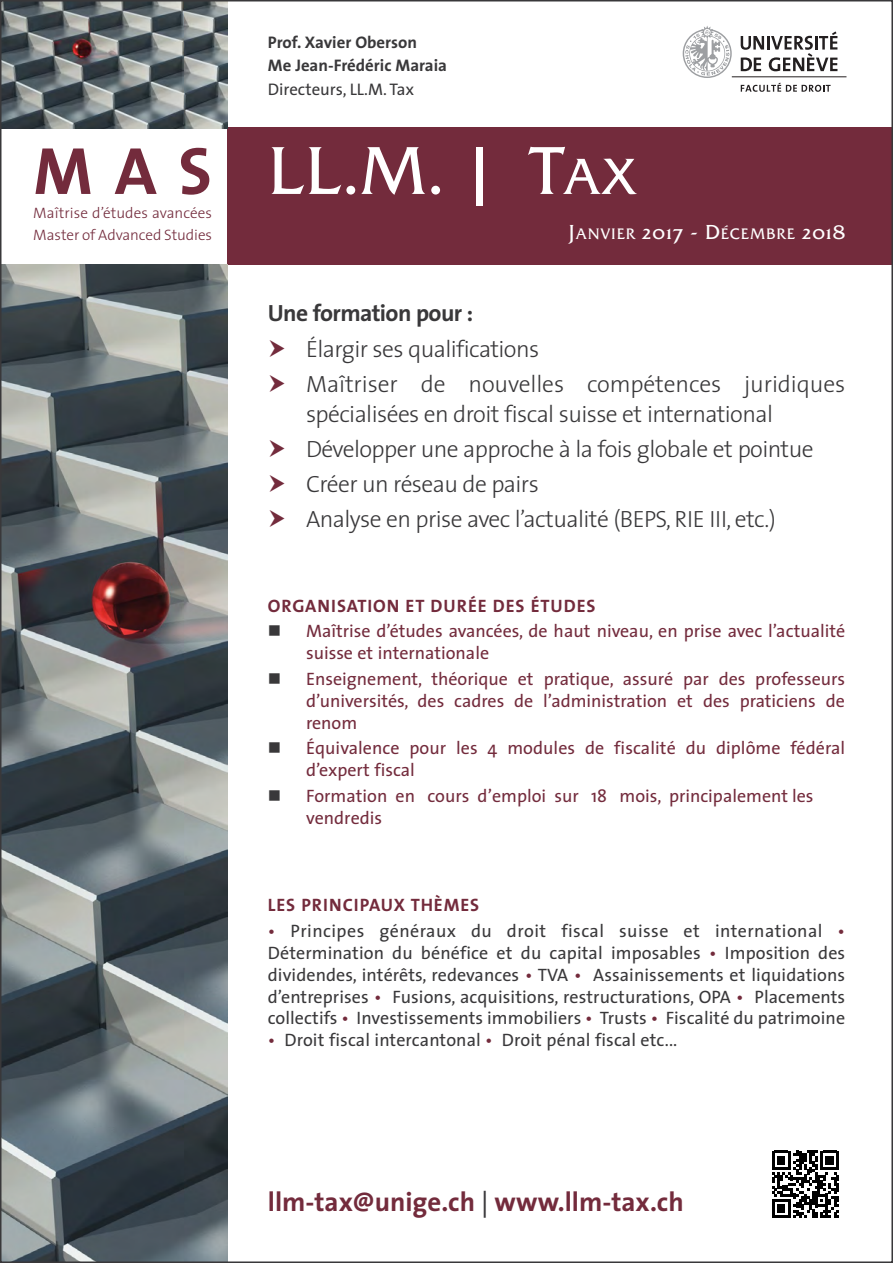
<style>
.page{position:relative;width:893px;height:1263px;background:#fff}
.page>*{position:absolute;margin:0;border:0;box-sizing:border-box;transform-origin:0 0}
.t1{font:67.35px "Friz Qua Regu SC";color:#fff}
.t2{font:700 67.35px "The Sans";color:#732b3c}
.t3{font:700 27px "The Sans";color:#732b3c}
.t4{font:300 23.55px/35.1px "The Sans";letter-spacing:-.025em;color:#39383a}
.t5{font:300 23.55px/35.1px "The Sans";letter-spacing:-.005em;color:#39383a}
.t6{font:700 23.55px "The Sans";letter-spacing:-.025em;color:#39383a}
.t7{font:18px/21.9px "The Sans";letter-spacing:.005em;color:#39383a;text-align:justify}
.t8{font:18px/21.9px "The Sans";color:#732b3c}
.t9{font:700 18px "The Sans";letter-spacing:.05em;color:#732b3c}
.t10{font:700 16.8px/23.5px "The Sans";color:#39383a}
.t11{font:16.8px "The Sans";color:#39383a}
.t12{font:300 15.15px/21.6px "The Sans";letter-spacing:-.005em;color:#732b3c}
.t13{font:15.15px "Friz Qua Regu SC";letter-spacing:.055em;color:#fff}
.s1{font-size:50.55px}
.s2{font-size:20.25px}
.s3{color:#39383a}
.s4{color:#732b3c}
.s5{font-weight:400;color:#39383a}
</style>
<div class="page">
<div style="left:227px;top:127px;width:666px;height:137px;background:#732b3c"></div>
<svg style="left:772px;top:1151px;width:67px;height:67px"></svg>
<svg style="left:741px;top:31px;width:96px;height:40px"></svg>
<svg style="left:683px;top:26px;width:49px;height:52px"></svg>
<hr style="left:732px;top:76px;width:114px;height:1px;background:#231f20">
<svg style="left:741px;top:83px;width:90px;height:9px"></svg>
<img style="left:3px;top:3px;width:224px;height:126px">
<img style="left:3px;top:264px;width:224px;height:996px">
<h1 class="t2" style="left:33px;top:145px;width:180px">MAS</h1>
<p class="t12" style="left:33px;top:204px;width:180px">Maîtrise d’études avancées<br>Master of Advanced Studies</p>
<p class="t10" style="left:268px;top:32px;width:181px">Prof. Xavier Oberson<br>Me Jean-Frédéric Maraia</p>
<p class="t11" style="left:268px;top:82px;width:148px">Directeurs, LL.M. Tax</p>
<h1 class="t1" style="left:268px;top:131px;width:371px">LL.M. | T<span class="s1">AX</span></h1>
<p class="t13" style="left:569px;top:225px;width:278px"><span class="s2">J</span>ANVIER <span class="s2">2017 - D</span>ÉCEMBRE <span class="s2">2018</span></p>
<h3 class="t6" style="left:268px;top:304px;width:207px">Une formation pour :</h3>
<h3 class="t5" style="left:306px;top:333px;width:541px">Élargir ses qualifications<br>Maîtriser de nouvelles compétences juridiques</h3>
<h3 class="t4" style="left:306px;top:399px;width:509px">spécialisées en droit fiscal suisse et international Développer une approche à la fois globale et pointue Créer un réseau de pairs<br>Analyse en prise avec l’actualité (BEPS, RIE III, etc.)</h3>
<p class="t9" style="left:268px;top:598px;width:329px">ORGANISATION ET DURÉE DES ÉTUDES</p>
<p class="t8" style="left:306px;top:622px;width:541px;text-indent:-38px"><span class="s3">■</span> Maîtrise d’études avancées, de haut niveau, en prise avec l’actualité suisse et internationale</p>
<p class="t8" style="left:306px;top:669px;width:541px;text-align:justify;text-indent:-38px"><span class="s3">■</span> Enseignement, théorique et pratique, assuré par des professeurs d’universités, des cadres de l’administration et des praticiens de renom</p>
<p class="t8" style="left:306px;top:739px;width:541px;text-indent:-38px"><span class="s3">■</span> Équivalence pour les 4 modules de fiscalité du diplôme fédéral d’expert fiscal</p>
<p class="t8" style="left:306px;top:787px;width:509px;text-indent:-38px"><span class="s3">■</span> Formation en cours d’emploi sur 18 mois, principalement les vendredis</p>
<p class="t9" style="left:268px;top:898px;width:213px">LES PRINCIPAUX THÈMES</p>
<p class="t7" style="left:268px;top:922px;width:579px"><span class="s4">•</span> Principes généraux du droit fiscal suisse et international <span class="s4">• </span>Détermination du bénéfice et du capital imposables <span class="s4">•</span> Imposition des dividendes, intérêts, redevances <span class="s4">•</span> TVA <span class="s4">•</span> Assainissements et liquidations d’entreprises <span class="s4">•</span> Fusions, acquisitions, restructurations, OPA <span class="s4">•</span> Placements collectifs <span class="s4">•</span> Investissements immobiliers <span class="s4">•</span> Trusts <span class="s4">•</span> Fiscalité du patrimoine</p>
<p class="t7" style="left:268px;top:1031px;width:411px"><span class="s4">•</span> Droit fiscal intercantonal <span class="s4">•</span> Droit pénal fiscal etc...</p>
<h2 class="t3" style="left:268px;top:1191px;width:417px">llm-tax@unige.ch <span class="s5">|</span> www.llm-tax.ch</h2>
</div>
